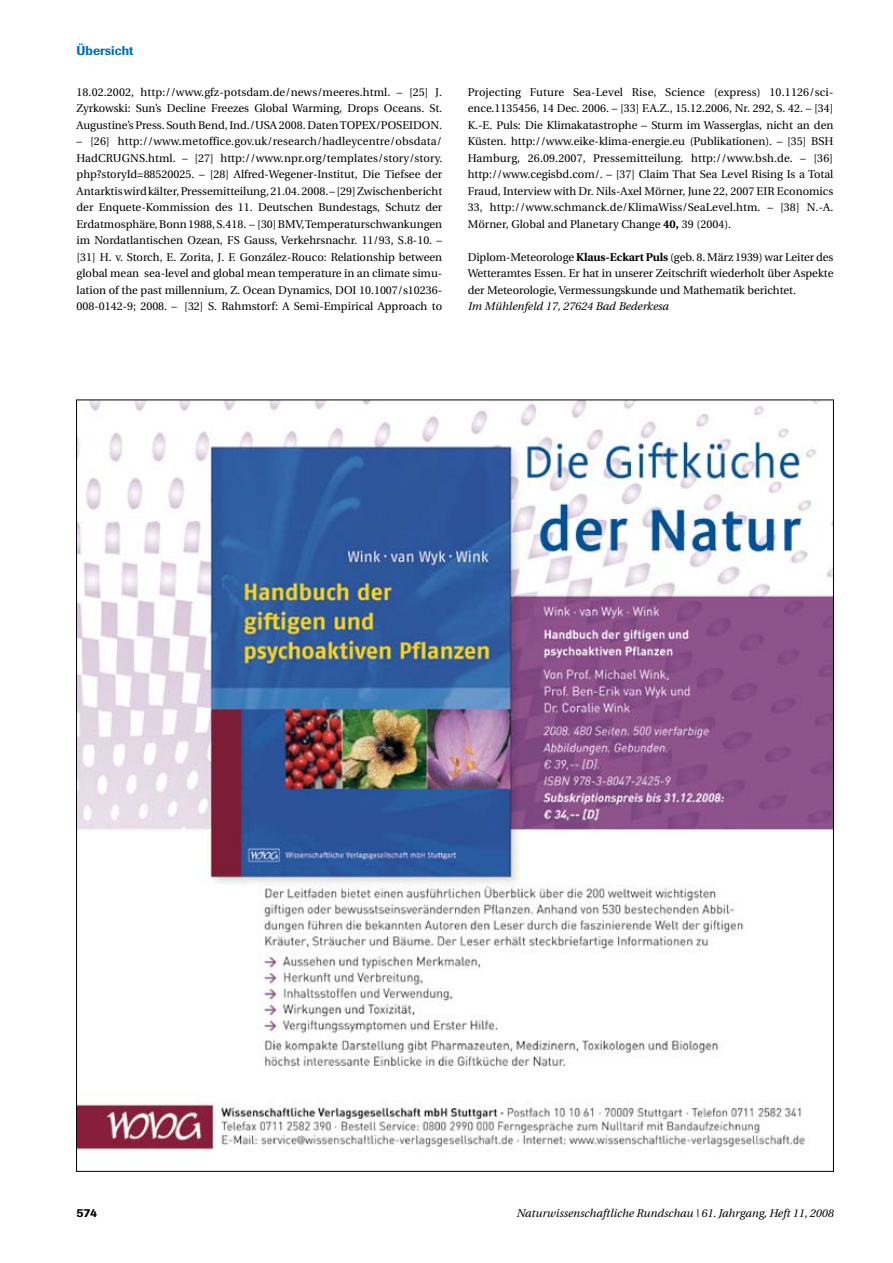
<style>
.page{position:relative;width:893px;height:1263px;background:#fff}
.page>*{position:absolute;margin:0;border:0;box-sizing:border-box;transform-origin:0 0}
.t1{font:500 12.75px "Berthold Imago BQ";color:#006fb4}
.t2{font:500 12px "Berthold Imago BQ";color:#000}
.t3{font:11.25px/16.5px "Utopia";color:#000;text-align:justify}
.t4{font:italic 11.25px "Utopia";color:#000}
.s1{font-weight:700}
</style>
<div class="page">
<img style="left:78px;top:402px;width:754px;height:749px">
<p class="t1" style="left:77px;top:42px;width:58px">Übersicht</p>
<p class="t3" style="left:77px;top:84px;width:367px">18.02.2002, http://www.gfz-potsdam.de/news/meeres.html. – [25] J.<br>Zyrkowski: Sun’s Decline Freezes Global Warming, Drops Oceans. St.<br>Augustine’s Press. South Bend, Ind./USA 2008. Daten TOPEX/POSEIDON.</p>
<p class="t3" style="left:77px;top:133px;width:367px">– [26] http://www.metoffice.gov.uk/research/hadleycentre/obsdata/ HadCRUGNS.html. – [27] http://www.npr.org/templates/story/story. php?storyId=88520025. – [28] Alfred-Wegener-Institut, Die Tiefsee der Antarktis wird kälter, Pressemitteilung, 21.04. 2008. – [29] Zwischenbericht der Enquete-Kommission des 11. Deutschen Bundestags, Schutz der Erdatmosphäre, Bonn 1988, S.418. – [30] BMV, Temperaturschwankungen im Nordatlantischen Ozean, FS Gauss, Verkehrsnachr. 11/93, S.8-10. – [31] H. v. Storch, E. Zorita, J. F. González-Rouco: Relationship between global mean sea-level and global mean temperature in an climate simu&shy;lation of the past millennium, Z. Ocean Dynamics, DOI 10.1007/s10236- 008-0142-9; 2008. – [32] S. Rahmstorf: A Semi-Empirical Approach to</p>
<p class="t3" style="left:468px;top:84px;width:367px">Projecting Future Sea-Level Rise, Science (express) 10.1126/sci&shy;ence.1135456, 14 Dec. 2006. – [33] F.A.Z., 15.12.2006, Nr. 292, S. 42. – [34] K.-E. Puls: Die Klimakatastrophe – Sturm im Wasserglas, nicht an den Küsten. http://www.eike-klima-energie.eu (Publikationen). – [35] BSH Hamburg, 26.09.2007, Pressemitteilung. http://www.bsh.de. – [36] http://www.cegisbd.com/. – [37] Claim That Sea Level Rising Is a Total Fraud, Interview with Dr. Nils-Axel Mörner, June 22, 2007 EIR Economics 33, http://www.schmanck.de/KlimaWiss/SeaLevel.htm. – [38] N.-A.<br>Mörner, Global and Planetary Change <span class="s1">40,</span> 39 (2004).</p>
<p class="t3" style="left:468px;top:249px;width:367px">Diplom-Meteorologe <span class="s1">Klaus-Eckart Puls</span> (geb. 8. März 1939) war Leiter des Wetteramtes Essen. Er hat in unserer Zeitschrift wiederholt über Aspekte der Meteorologie, Vermessungskunde und Mathematik berichtet.</p>
<p class="t4" style="left:468px;top:300px;width:202px">Im Mühlenfeld 17, 27624 Bad Bederkesa</p>
<p class="t2" style="left:77px;top:1206px;width:22px">574</p>
<p class="t4" style="left:517px;top:1207px;width:318px">Naturwissenschaftliche Rundschau | 61. Jahrgang, Heft 11, 2008</p>
</div>
